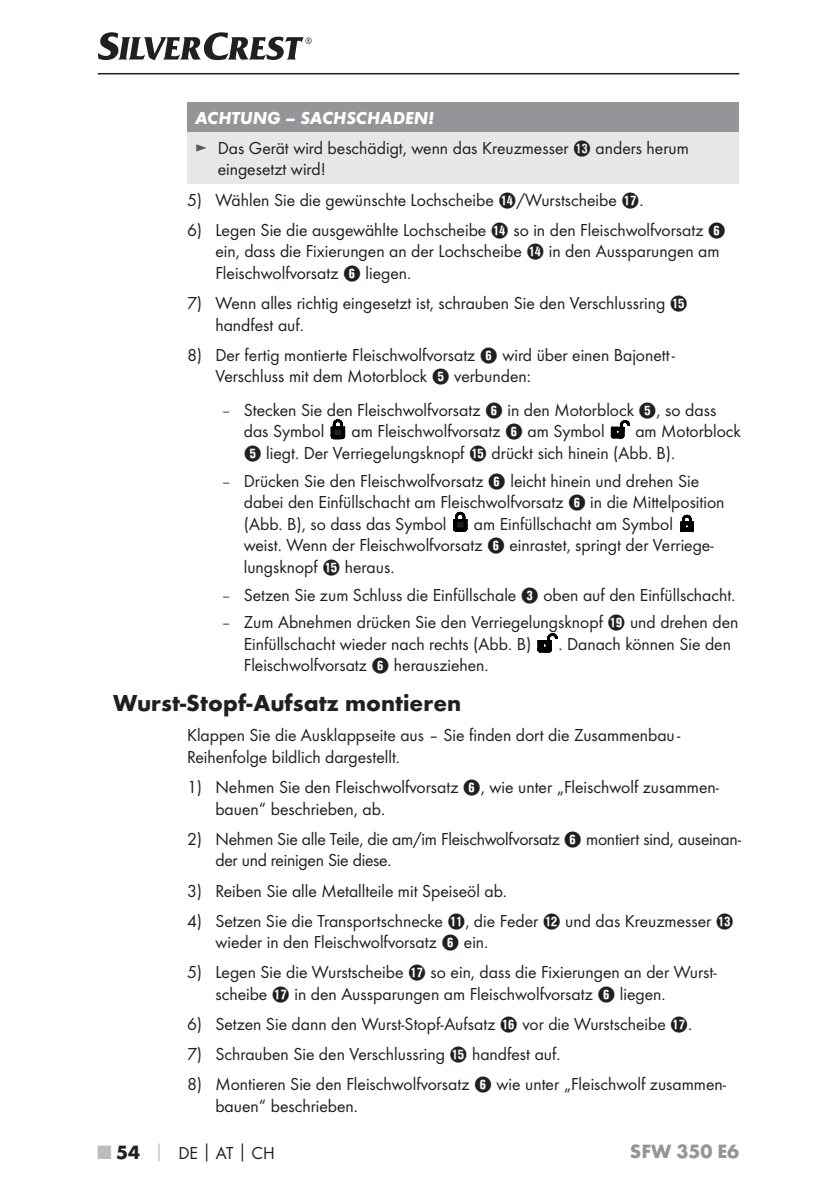
<style>
.page{position:relative;width:840px;height:1191px;background:#fff}
.page>*{position:absolute;margin:0;border:0;box-sizing:border-box;transform-origin:0 0}
.t1{font:700 24px "Futura";color:#231f20}
.t2{font:700 20px "Futura";color:#939598}
.t3{font:18px/21.6px "Futura Boo";color:#231f20}
.t4{font:italic 700 18px "Futura";color:#fff}
.s1{color:#58595b}
.s2{font-family:"Hako PI Nummern"}
.s3{font-family:"Futura";font-weight:700;font-size:20px;color:#bbbdc0}
.s4{font-family:"Futura";font-weight:700;font-size:20px}
.s5{font-family:"Futura";font-weight:700;color:#bbbdc0}
.s6{font-family:"Futura";font-weight:700}
</style>
<div class="page">
<hr style="left:98px;top:73px;width:640px;height:1px;background:#231f20">
<svg style="left:98px;top:32px;width:213px;height:28px"></svg>
<div style="left:187px;top:102px;width:551px;height:30px;background:#939598"></div>
<div style="left:187px;top:132px;width:551px;height:51px;background:#e6e7e8"></div>
<svg style="left:330px;top:419px;width:16px;height:21px"></svg>
<div style="left:334px;top:429px;width:7px;height:6px;background:#231f20"></div>
<div style="left:333px;top:429px;width:9px;height:7px;border:1px solid #000"></div>
<svg style="left:610px;top:420px;width:20px;height:19px"></svg>
<svg style="left:453px;top:511px;width:15px;height:21px"></svg>
<div style="left:456px;top:521px;width:7px;height:7px;background:#231f20"></div>
<div style="left:456px;top:521px;width:8px;height:7px;border:1px solid #000"></div>
<svg style="left:680px;top:514px;width:14px;height:19px"></svg>
<svg style="left:537px;top:633px;width:21px;height:20px"></svg>
<p class="t4" style="left:195px;top:112px;width:240px">ACHTUNG ‒ SACHSCHADEN!</p>
<p class="t3" style="left:217px;top:138px;width:472px;text-indent:-23px"><span class="s1">►</span> Das Gerät wird beschädigt, wenn das Kreuzmesser <span class="s2">E</span> anders herum eingesetzt wird!</p>
<p class="t3" style="left:187px;top:190px;width:457px">5) Wählen Sie die gewünschte Lochscheibe <span class="s2">R</span>/Wurstscheibe <span class="s2">U</span>.</p>
<p class="t3" style="left:215px;top:220px;width:511px;text-indent:-28px">6) Legen Sie die ausgewählte Lochscheibe <span class="s2">R</span> so in den Fleischwolfvorsatz <span class="s2">6 </span>ein, dass die Fixierungen an der Lochscheibe <span class="s2">R</span> in den Aussparungen am<br>Fleischwolfvorsatz <span class="s2">6</span> liegen.</p>
<p class="t3" style="left:215px;top:293px;width:473px;text-indent:-28px">7) Wenn alles richtig eingesetzt ist, schrauben Sie den Verschlussring <span class="s2">T </span>handfest auf.</p>
<p class="t3" style="left:215px;top:345px;width:461px;text-indent:-28px">8) Der fertig montierte Fleischwolfvorsatz <span class="s2">6</span> wird über einen Bajonett -<br>Verschluss mit dem Motorblock <span class="s2">5</span> verbunden:</p>
<p class="t3" style="left:244px;top:400px;width:474px;text-indent:-23px"><span class="s1">–</span> Stecken Sie den Fleischwolfvorsatz <span class="s2">6</span> in den Motorblock <span class="s2">5</span>, so dass das Symbol</p>
<p class="t3" style="left:351px;top:421px;width:254px">am Fleischwolfvorsatz <span class="s2">6</span> am Symbol</p>
<p class="t3" style="left:243px;top:421px;width:498px;text-indent:391px">am Motorblock<br><span class="s2">5</span> liegt. Der Verriegelungsknopf <span class="s2">T</span> drückt sich hinein (Abb. B).</p>
<p class="t3" style="left:243px;top:471px;width:482px;text-indent:-23px"><span class="s1">–</span> Drücken Sie den Fleischwolfvorsatz <span class="s2">6</span> leicht hinein und drehen Sie dabei den Einfüllschacht am Fleischwolfvorsatz <span class="s2">6</span> in die Mittelposition (Abb. B), so dass das Symbol</p>
<p class="t3" style="left:243px;top:514px;width:471px;text-indent:230px">am Einfüllschacht am Symbol weist. Wenn der Fleischwolfvorsatz <span class="s2">6</span> einrastet, springt der Verriege&shy;lungsknopf <span class="s2">T</span> heraus.</p>
<p class="t3" style="left:221px;top:585px;width:515px"><span class="s1">–</span> Setzen Sie zum Schluss die Einfüllschale <span class="s2">3</span> oben auf den Einfüllschacht.</p>
<p class="t3" style="left:243px;top:612px;width:496px;text-indent:-23px"><span class="s1">–</span> Zum Abnehmen drücken Sie den Verriegelungsknopf <span class="s2">O</span> und drehen den<br>Einfüllschacht wieder nach rechts (Abb. B)</p>
<p class="t3" style="left:558px;top:633px;width:174px">. Danach können Sie den</p>
<p class="t3" style="left:243px;top:655px;width:246px">Fleischwolfvorsatz <span class="s2">6</span> herausziehen.</p>
<h1 class="t1" style="left:113px;top:694px;width:349px">Wurst-Stopf-Aufsatz montieren</h1>
<p class="t3" style="left:187px;top:725px;width:494px">Klappen Sie die Ausklappseite aus ‒ Sie finden dort die Zusammenbau -<br>Reihenfolge bildlich dargestellt.</p>
<p class="t3" style="left:215px;top:777px;width:505px;text-indent:-28px">1) Nehmen Sie den Fleischwolfvorsatz <span class="s2">6</span>, wie unter „Fleischwolf zusammen&shy;bauen“ beschrieben, ab.</p>
<p class="t3" style="left:215px;top:829px;width:526px;text-indent:-28px">2) Nehmen Sie alle Teile, die am/im Fleischwolfvorsatz <span class="s2">6</span> montiert sind, auseinan&shy;der und reinigen Sie diese.</p>
<p class="t3" style="left:187px;top:880px;width:321px">3) Reiben Sie alle Metallteile mit Speiseöl ab.</p>
<p class="t3" style="left:215px;top:911px;width:519px;text-indent:-28px">4) Setzen Sie die Transportschnecke <span class="s2">Q</span>, die Feder <span class="s2">W</span> und das Kreuzmesser <span class="s2">E </span>wieder in den Fleischwolfvorsatz <span class="s2">6</span> ein.</p>
<p class="t3" style="left:215px;top:962px;width:502px;text-indent:-28px">5) Legen Sie die Wurstscheibe <span class="s2">U</span> so ein, dass die Fixierungen an der Wurst&shy;scheibe <span class="s2">U</span> in den Aussparungen am Fleischwolfvorsatz <span class="s2">6</span> liegen.</p>
<p class="t3" style="left:187px;top:1014px;width:506px">6) Setzen Sie dann den Wurst-Stopf-Aufsatz <span class="s2">Z</span> vor die Wurstscheibe <span class="s2">U</span>.</p>
<p class="t3" style="left:187px;top:1044px;width:375px">7) Schrauben Sie den Verschlussring <span class="s2">T</span> handfest auf.</p>
<p class="t3" style="left:215px;top:1074px;width:512px;text-indent:-28px">8) Montieren Sie den Fleischwolfvorsatz <span class="s2">6</span> wie unter „Fleischwolf zusammen&shy;bauen“ beschrieben.</p>
<p class="t3" style="left:98px;top:1142px;width:178px"><span class="s3">■</span> <span class="s4">54</span> <span class="s5">│</span> DE<span class="s6">│</span>AT<span class="s6">│</span>CH</p>
<p class="t2" style="left:629px;top:1143px;width:111px">SFW 350 E6</p>
</div>
